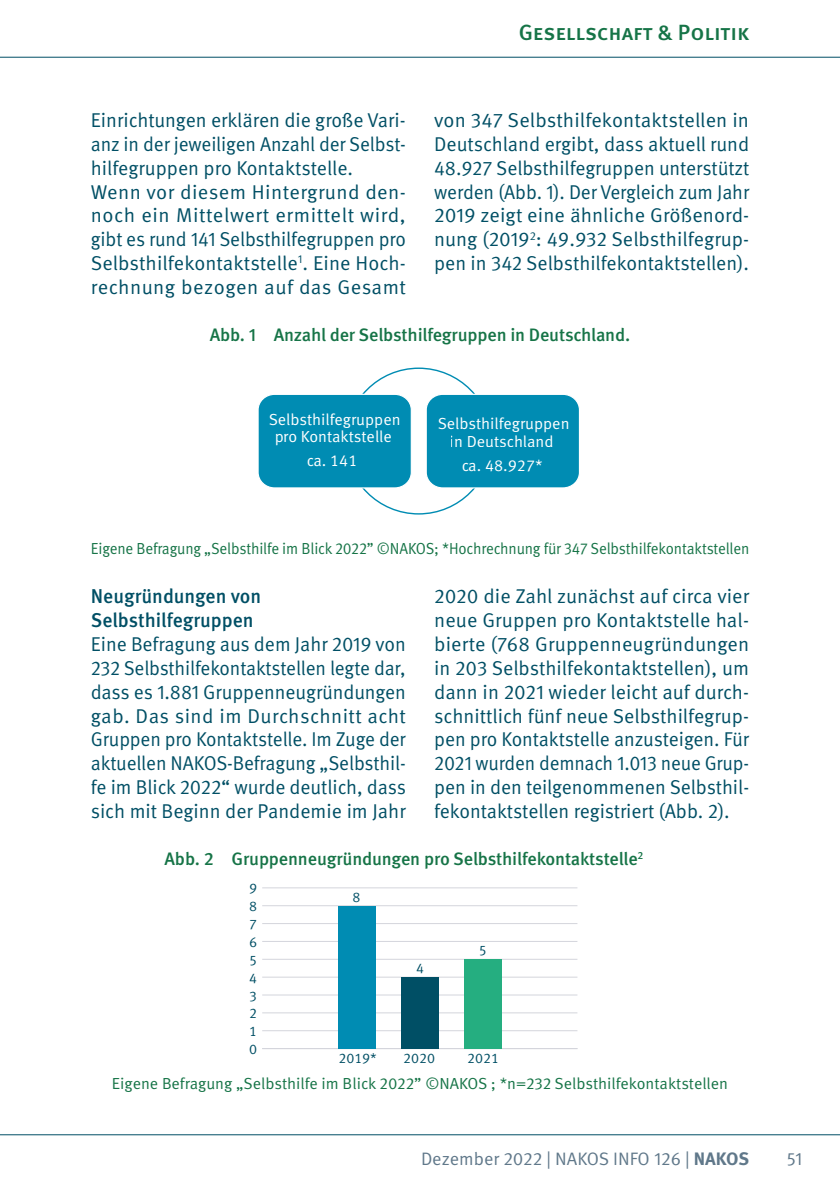
<style>
.page{position:relative;width:840px;height:1191px;background:#fff}
.page>*{position:absolute;margin:0;border:0;box-sizing:border-box;transform-origin:0 0}
.t1{font:500 22px "Meta OT";color:#167447}
.NK_INFO_Text{font:20px/23.8px "Meta OT";letter-spacing:-.005em;color:#004f65;text-align:justify}
.NK_INFO_Überschrift{font:500 20px/23.8px "Meta OT";color:#004f65}
.Tabelle-Kopf{font:500 18px "Meta OT";letter-spacing:-.01em;color:#167447}
.t2{font:18px "Meta OT";color:#60788a}
.Tabelle-Fuss{font:16px "Meta OT";letter-spacing:-.01em;color:#167447;scale:.93 1}
.t3{font:16px/17.6px "Meta OT";color:#fff;text-align:center}
.Tabelle-Fuss-2{font:16px "Meta OT";letter-spacing:-.01em;color:#167447}
.t4{font:14px "Meta OT";color:#004f65}
.s1{font-weight:700}
</style>
<div class="page">
<hr style="left:0;top:57px;width:839px;height:1px;background:#004f65">
<hr style="left:0;top:1134px;width:839px;height:1px;background:#004f65">
<div style="left:258px;top:394px;width:153px;height:94px;background:#008cb3;border-radius:16px"></div>
<div style="left:257px;top:394px;width:154px;height:94px;border:1px solid #fff;border-radius:16px"></div>
<div style="left:426px;top:394px;width:153px;height:94px;background:#008cb3;border-radius:16px"></div>
<div style="left:425px;top:394px;width:154px;height:94px;border:1px solid #fff;border-radius:16px"></div>
<hr style="left:262px;top:1048px;width:315px;height:1px;background:#d4d5dc">
<hr style="left:262px;top:1030px;width:315px;height:1px;background:#d4d5dc">
<hr style="left:262px;top:1012px;width:315px;height:1px;background:#d4d5dc">
<hr style="left:262px;top:994px;width:315px;height:1px;background:#d4d5dc">
<hr style="left:262px;top:976px;width:315px;height:1px;background:#d4d5dc">
<hr style="left:262px;top:958px;width:315px;height:1px;background:#d4d5dc">
<hr style="left:262px;top:941px;width:315px;height:1px;background:#d4d5dc">
<hr style="left:262px;top:923px;width:315px;height:1px;background:#d4d5dc">
<hr style="left:262px;top:905px;width:315px;height:1px;background:#d4d5dc">
<hr style="left:262px;top:887px;width:315px;height:1px;background:#d4d5dc">
<div style="left:337px;top:905px;width:38px;height:143px;background:#008cb3"></div>
<div style="left:400px;top:977px;width:38px;height:71px;background:#004f65"></div>
<div style="left:463px;top:959px;width:38px;height:89px;background:#25ae80"></div>
<p class="t1" style="left:518px;top:18px;width:232px">Gesellschaft &amp; Politik</p>
<p class="NK_INFO_Text" style="left:91px;top:109px;width:316px">Einrichtungen erklären die große Vari&shy;anz in der jeweiligen Anzahl der Selbst&shy;hilfegruppen pro Kontaktstelle.</p>
<p class="NK_INFO_Text" style="left:91px;top:180px;width:316px">Wenn vor diesem Hintergrund den&shy;noch ein Mittelwert ermittelt wird, gibt es rund 141 Selbsthilfegruppen pro Selbsthilfekontaktstelle<sup>1</sup>. Eine Hoch&shy;rechnung bezogen auf das Gesamt</p>
<p class="NK_INFO_Text" style="left:434px;top:109px;width:316px">von 347 Selbsthilfekontaktstellen in Deutschland ergibt, dass aktuell rund 48.927 Selbsthilfegruppen unterstützt werden (Abb. 1). Der Vergleich zum Jahr 2019 zeigt eine ähnliche Größenord&shy;nung (2019<sup>2</sup>: 49.932 Selbsthilfegrup&shy;pen in 342 Selbsthilfekontaktstellen).</p>
<p class="Tabelle-Kopf" style="left:209px;top:323px;width:422px">Abb. 1 Anzahl der Selbsthilfegruppen in Deutschland.</p>
<p class="t3" style="left:268px;top:411px;width:133px">Selbsthilfegruppen pro Kontaktstelle</p>
<p class="t3" style="left:306px;top:452px;width:53px">ca. 141</p>
<p class="t3" style="left:437px;top:415px;width:133px">Selbsthilfegruppen in Deutschland</p>
<p class="t3" style="left:461px;top:457px;width:83px">ca. 48.927*</p>
<p class="Tabelle-Fuss" style="left:91px;top:538px;width:709px">Eigene Befragung „Selbsthilfe im Blick 2022” ©NAKOS; *Hochrechnung für 347 Selbsthilfekontaktstellen</p>
<p class="NK_INFO_Überschrift" style="left:91px;top:585px;width:172px">Neugründungen von<br>Selbsthilfegruppen</p>
<p class="NK_INFO_Text" style="left:91px;top:633px;width:316px">Eine Befragung aus dem Jahr 2019 von 232 Selbsthilfekontaktstellen legte dar, dass es 1.881 Gruppenneugründungen gab. Das sind im Durchschnitt acht Gruppen pro Kontaktstelle. Im Zuge der aktuellen NAKOS-Befragung „Selbsthil&shy;fe im Blick 2022“ wurde deutlich, dass sich mit Beginn der Pandemie im Jahr</p>
<p class="NK_INFO_Text" style="left:434px;top:585px;width:316px">2020 die Zahl zunächst auf circa vier neue Gruppen pro Kontaktstelle hal&shy;bierte (768 Gruppenneugründungen in 203 Selbsthilfekontaktstellen), um dann in 2021 wieder leicht auf durch&shy;schnittlich fünf neue Selbsthilfegrup&shy;pen pro Kontaktstelle anzusteigen. Für 2021 wurden demnach 1.013 neue Grup&shy;pen in den teilgenommenen Selbsthil&shy;fekontaktstellen registriert (Abb. 2).</p>
<p class="Tabelle-Kopf" style="left:164px;top:847px;width:480px">Abb. 2 Gruppenneugründungen pro Selbsthilfekontaktstelle<sup>2</sup></p>
<p class="t4" style="left:249px;top:879px;width:9px">9</p>
<p class="t4" style="left:249px;top:897px;width:9px">8</p>
<p class="t4" style="left:249px;top:915px;width:9px">7</p>
<p class="t4" style="left:249px;top:933px;width:9px">6</p>
<p class="t4" style="left:249px;top:951px;width:9px">5</p>
<p class="t4" style="left:249px;top:969px;width:9px">4</p>
<p class="t4" style="left:249px;top:986px;width:9px">3</p>
<p class="t4" style="left:249px;top:1004px;width:9px">2</p>
<p class="t4" style="left:249px;top:1022px;width:9px">1</p>
<p class="t4" style="left:249px;top:1040px;width:9px">0</p>
<p class="t4" style="left:352px;top:888px;width:9px">8</p>
<p class="t4" style="left:416px;top:959px;width:9px">4</p>
<p class="t4" style="left:478px;top:941px;width:9px">5</p>
<p class="t4" style="left:338px;top:1049px;width:40px">2019*</p>
<p class="t4" style="left:403px;top:1049px;width:33px">2020</p>
<p class="t4" style="left:467px;top:1049px;width:33px">2021</p>
<p class="Tabelle-Fuss-2" style="left:112px;top:1073px;width:617px">Eigene Befragung „Selbsthilfe im Blick 2022” ©NAKOS ; *n=232 Selbsthilfekontaktstellen</p>
<p class="t2" style="left:421px;top:1147px;width:329px">Dezember 2022 | NAKOS INFO 126 | <span class="s1">NAKOS</span></p>
<p class="t2" style="left:786px;top:1147px;width:17px">51</p>
</div>
